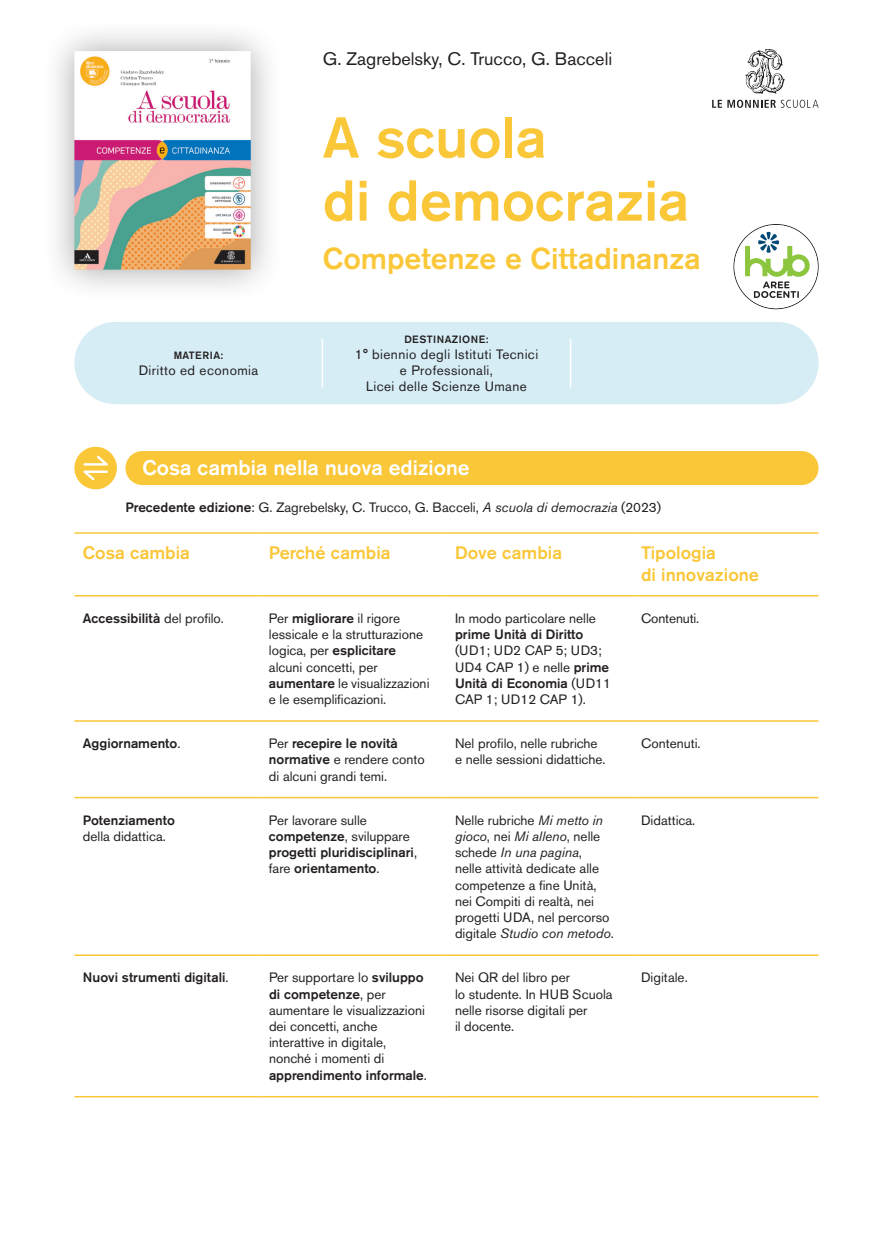
<style>
.page{position:relative;width:893px;height:1234px;background:#fff}
.page>*{position:absolute;margin:0;border:0;box-sizing:border-box;transform-origin:0 0}
.t1{font:500 57px/63px "Akzidenz Grotesk BE";color:#fac739}
.t2{font:500 30px "Akzidenz Grotesk BE";color:#fac739}
.t3{font:500 21px "Akzidenz Grotesk BE";color:#fff}
.t4{font:500 18px/21.6px "Akzidenz Grotesk BE";color:#fac739}
.t5{font:18px "Akzidenz Grotesk BE";color:#231f20}
.t6{font:13.5px/16.2px "Akzidenz Grotesk BE";color:#231f20}
.t7{font:500 13.5px/16.2px "Akzidenz Grotesk BE";color:#231f20}
.t8{font:13.5px/16.2px "Akzidenz Grotesk BE";letter-spacing:.03em;color:#231f20;text-align:center}
.t9{font:500 10.5px "Akzidenz Grotesk BE";letter-spacing:.03em;color:#231f20}
.s1{font-weight:500}
.s2{font-style:italic}
.s3{font-weight:400}
</style>
<div class="page">
<div style="left:74px;top:322px;width:745px;height:82px;background:#d6edf5;border-radius:41px"></div>
<hr style="left:322px;top:339px;width:1px;height:48px;background:#fff">
<hr style="left:570px;top:338px;width:1px;height:49px;background:#fff">
<svg style="left:712px;top:100px;width:107px;height:8px"></svg>
<svg style="left:745px;top:49px;width:40px;height:45px"></svg>
<div style="left:42px;top:19px;width:241px;height:283px;background:#231f20;opacity:.4"></div>
<img style="left:74px;top:51px;width:177px;height:218px">
<svg style="left:734px;top:225px;width:84px;height:83px"></svg>
<div style="left:125px;top:451px;width:694px;height:34px;background:#fac739;border-radius:17px"></div>
<svg style="left:74px;top:446px;width:43px;height:44px"></svg>
<hr style="left:74px;top:532px;width:186px;height:1px;background:#fac739">
<hr style="left:260px;top:532px;width:186px;height:1px;background:#fac739">
<hr style="left:446px;top:532px;width:186px;height:1px;background:#fac739">
<hr style="left:632px;top:532px;width:187px;height:1px;background:#fac739">
<hr style="left:74px;top:595px;width:186px;height:1px;background:#fac739">
<hr style="left:260px;top:595px;width:186px;height:1px;background:#fac739">
<hr style="left:446px;top:595px;width:186px;height:1px;background:#fac739">
<hr style="left:632px;top:595px;width:187px;height:1px;background:#fac739">
<hr style="left:74px;top:720px;width:186px;height:1px;background:#fac739">
<hr style="left:260px;top:720px;width:186px;height:1px;background:#fac739">
<hr style="left:446px;top:720px;width:186px;height:1px;background:#fac739">
<hr style="left:632px;top:720px;width:187px;height:1px;background:#fac739">
<hr style="left:74px;top:796px;width:186px;height:2px;background:#fac739">
<hr style="left:260px;top:796px;width:186px;height:2px;background:#fac739">
<hr style="left:446px;top:796px;width:186px;height:2px;background:#fac739">
<hr style="left:632px;top:796px;width:187px;height:2px;background:#fac739">
<hr style="left:74px;top:954px;width:186px;height:1px;background:#fac739">
<hr style="left:260px;top:954px;width:186px;height:1px;background:#fac739">
<hr style="left:446px;top:954px;width:186px;height:1px;background:#fac739">
<hr style="left:632px;top:954px;width:187px;height:1px;background:#fac739">
<hr style="left:74px;top:1095px;width:186px;height:2px;background:#fac739">
<hr style="left:260px;top:1095px;width:186px;height:2px;background:#fac739">
<hr style="left:446px;top:1095px;width:186px;height:2px;background:#fac739">
<hr style="left:632px;top:1095px;width:187px;height:2px;background:#fac739">
<h3 class="t5" style="left:323px;top:48px;width:291px">G. Zagrebelsky, C. Trucco, G. Bacceli</h3>
<p class="t9" style="left:174px;top:348px;width:51px">MATERIA:</p>
<p class="t8" style="left:139px;top:362px;width:121px">Diritto ed economia</p>
<h1 class="t1" style="left:323px;top:105px;width:368px">A scuola<br>di democrazia</h1>
<h2 class="t2" style="left:323px;top:240px;width:379px">Competenze e Cittadinanza</h2>
<p class="t9" style="left:405px;top:332px;width:85px">DESTINAZIONE:</p>
<p class="t8" style="left:355px;top:346px;width:185px">1° biennio degli Istituti Tecnici e Professionali,<br>Licei delle Scienze Umane</p>
<h3 class="t3" style="left:142px;top:455px;width:329px">Cosa cambia nella nuova edizione</h3>
<p class="t6" style="left:125px;top:499px;width:537px"><span class="s1">Precedente edizione</span>: G. Zagrebelsky, C. Trucco, G. Bacceli, <span class="s2">A scuola di democrazia</span> (2023)</p>
<h3 class="t4" style="left:83px;top:541px;width:109px">Cosa cambia</h3>
<h3 class="t4" style="left:269px;top:541px;width:123px">Perché cambia</h3>
<h3 class="t4" style="left:455px;top:541px;width:109px">Dove cambia</h3>
<h3 class="t4" style="left:641px;top:541px;width:120px">Tipologia<br>di innovazione</h3>
<p class="t7" style="left:83px;top:609px;width:143px">Accessibilità <span class="s3">del profilo.</span></p>
<p class="t6" style="left:269px;top:610px;width:162px">Per <span class="s1">migliorare</span> il rigore lessicale e la strutturazione logica, per <span class="s1">esplicitare </span>alcuni concetti, per <span class="s1">aumentare</span> le visualizzazioni e le esemplificazioni.</p>
<p class="t6" style="left:455px;top:610px;width:142px">In modo particolare nelle</p>
<p class="t6" style="left:641px;top:610px;width:60px">Contenuti.</p>
<p class="t7" style="left:455px;top:626px;width:130px">prime Unità di Diritto</p>
<p class="t6" style="left:455px;top:642px;width:157px">(UD1; UD2 CAP 5; UD3;<br>UD4 CAP 1) e nelle <span class="s1">prime<br>Unità di Economia</span> (UD11<br>CAP 1; UD12 CAP 1).</p>
<p class="t7" style="left:83px;top:734px;width:99px">Aggiornamento<span class="s3">.</span></p>
<p class="t6" style="left:269px;top:735px;width:157px">Per <span class="s1">recepire le novità normative</span> e rendere conto di alcuni grandi temi.</p>
<p class="t6" style="left:455px;top:735px;width:152px">Nel profilo, nelle rubriche e nelle sessioni didattiche.</p>
<p class="t6" style="left:641px;top:735px;width:61px">Contenuti.</p>
<p class="t7" style="left:83px;top:811px;width:93px">Potenziamento</p>
<p class="t6" style="left:83px;top:827px;width:84px">della didattica.</p>
<p class="t7" style="left:269px;top:811px;width:150px"><span class="s3">Per lavorare sulle </span>competenze<span class="s3">, sviluppare </span>progetti pluridisciplinari<span class="s3">, fare</span> orientamento<span class="s3">.</span></p>
<p class="t6" style="left:455px;top:811px;width:160px">Nelle rubriche <span class="s2">Mi metto in gioco</span>, nei <span class="s2">Mi alleno</span>, nelle schede <span class="s2">In una pagina</span>,<br>nelle attività dedicate alle competenze a fine Unità, nei Compiti di realtà, nei progetti UDA, nel percorso digitale <span class="s2">Studio con metodo</span>.</p>
<p class="t6" style="left:641px;top:811px;width:56px">Didattica.</p>
<p class="t7" style="left:83px;top:969px;width:147px">Nuovi strumenti digitali<span class="s3">.</span></p>
<p class="t6" style="left:269px;top:969px;width:159px">Per supportare lo <span class="s1">sviluppo di competenze</span>, per aumentare le visualizzazioni dei concetti, anche interattive in digitale, nonché i momenti di <span class="s1">apprendimento informale</span>.</p>
<p class="t6" style="left:455px;top:969px;width:159px">Nei QR del libro per<br>lo studente. In HUB Scuola nelle risorse digitali per<br>il docente.</p>
<p class="t6" style="left:641px;top:969px;width:48px">Digitale.</p>
</div>
